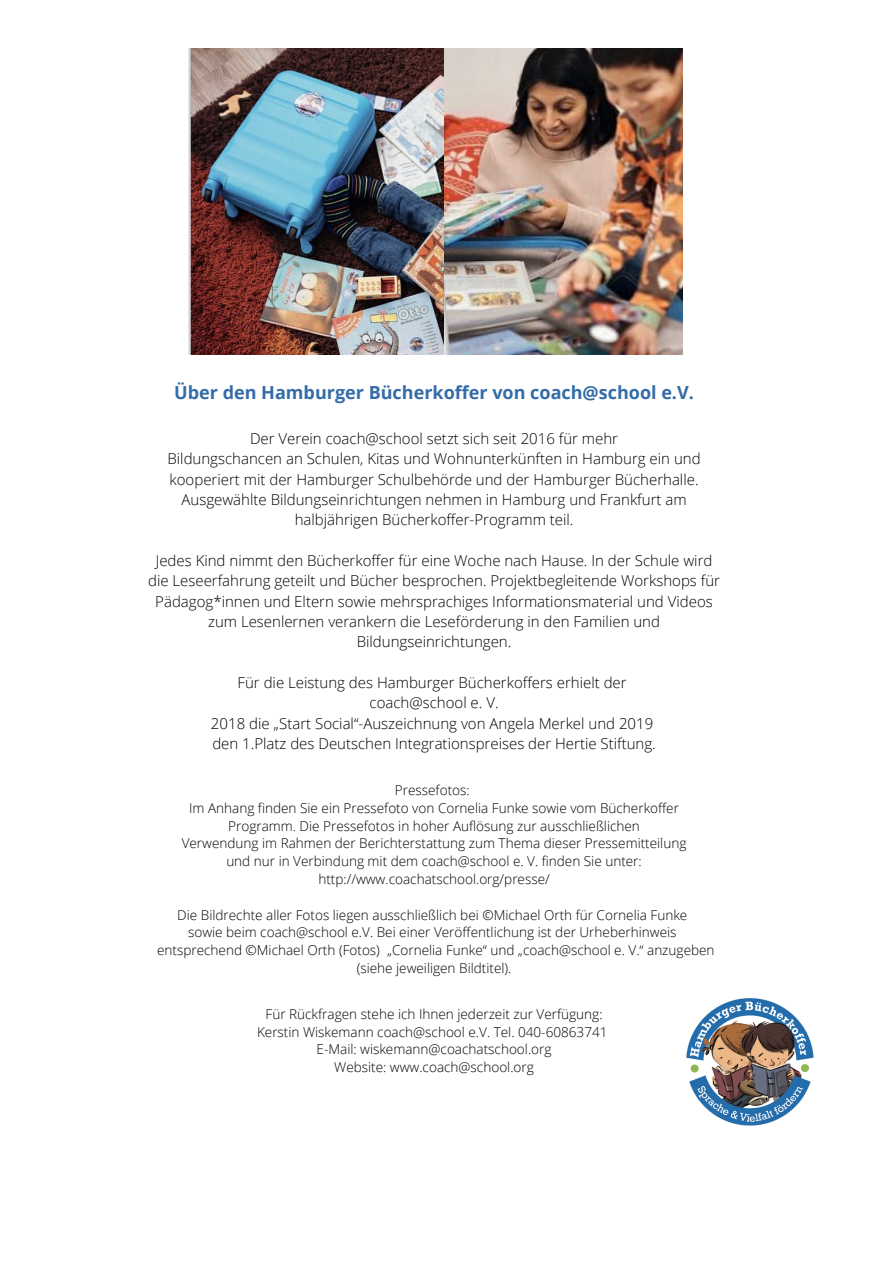
<style>
.page{position:relative;width:894px;height:1264px;background:#fff}
.page>*{position:absolute;margin:0;border:0;box-sizing:border-box;transform-origin:0 0}
.t1{font:700 18px "Open Sans";color:#336ca7}
.t2{font:300 15px/20.4px "Open Sans";color:#000;text-align:center}
.t3{font:300 13.5px/17.9px "Open Sans";color:#000;text-align:center}
</style>
<div class="page">
<img style="left:189px;top:49px;width:492px;height:306px">
<img style="left:686px;top:998px;width:128px;height:128px">
<p class="t1" style="left:174px;top:380px;width:521px">Über den Hamburger Bücherkoffer von coach@school e.V.</p>
<p class="t2" style="left:167px;top:428px;width:534px">Der Verein coach@school setzt sich seit 2016 für mehr<br>Bildungschancen an Schulen, Kitas und Wohnunterkünften in Hamburg ein und kooperiert mit der Hamburger Schulbehörde und der Hamburger Bücherhalle.<br>Ausgewählte Bildungseinrichtungen nehmen in Hamburg und Frankfurt am halbjährigen Bücherkoffer-Programm teil.</p>
<p class="t2" style="left:148px;top:550px;width:573px">Jedes Kind nimmt den Bücherkoffer für eine Woche nach Hause. In der Schule wird die Leseerfahrung geteilt und Bücher besprochen. Projektbegleitende Workshops für Pädagog*innen und Eltern sowie mehrsprachiges Informationsmaterial und Videos zum Lesenlernen verankern die Leseförderung in den Familien und Bildungseinrichtungen.</p>
<p class="t2" style="left:211px;top:672px;width:446px">Für die Leistung des Hamburger Bücherkoffers erhielt der coach@school e. V.<br>2018 die „Start Social“-Auszeichnung von Angela Merkel und 2019 den 1.Platz des Deutschen Integrationspreises der Hertie Stiftung.</p>
<p class="t3" style="left:182px;top:780px;width:506px">Pressefotos:<br>Im Anhang finden Sie ein Pressefoto von Cornelia Funke sowie vom Bücherkoffer Programm. Die Pressefotos in hoher Auflösung zur ausschließlichen<br>Verwendung im Rahmen der Berichterstattung zum Thema dieser Pressemitteilung und nur in Verbindung mit dem coach@school e. V. finden Sie unter: http://www.coachatschool.org/presse/</p>
<p class="t3" style="left:157px;top:905px;width:559px">Die Bildrechte aller Fotos liegen ausschließlich bei ©Michael Orth für Cornelia Funke<br>sowie beim coach@school e.V. Bei einer Veröffentlichung ist der Urheberhinweis entsprechend ©Michael Orth (Fotos) „Cornelia Funke“ und „coach@school e. V.“ anzugeben (siehe jeweiligen Bildtitel).</p>
<p class="t3" style="left:257px;top:1004px;width:352px">Für Rückfragen stehe ich Ihnen jederzeit zur Verfügung:<br>Kerstin Wiskemann coach@school e.V. Tel. 040-60863741<br>E-Mail: wiskemann@coachatschool.org<br>Website: www.coach@school.org</p>
</div>
